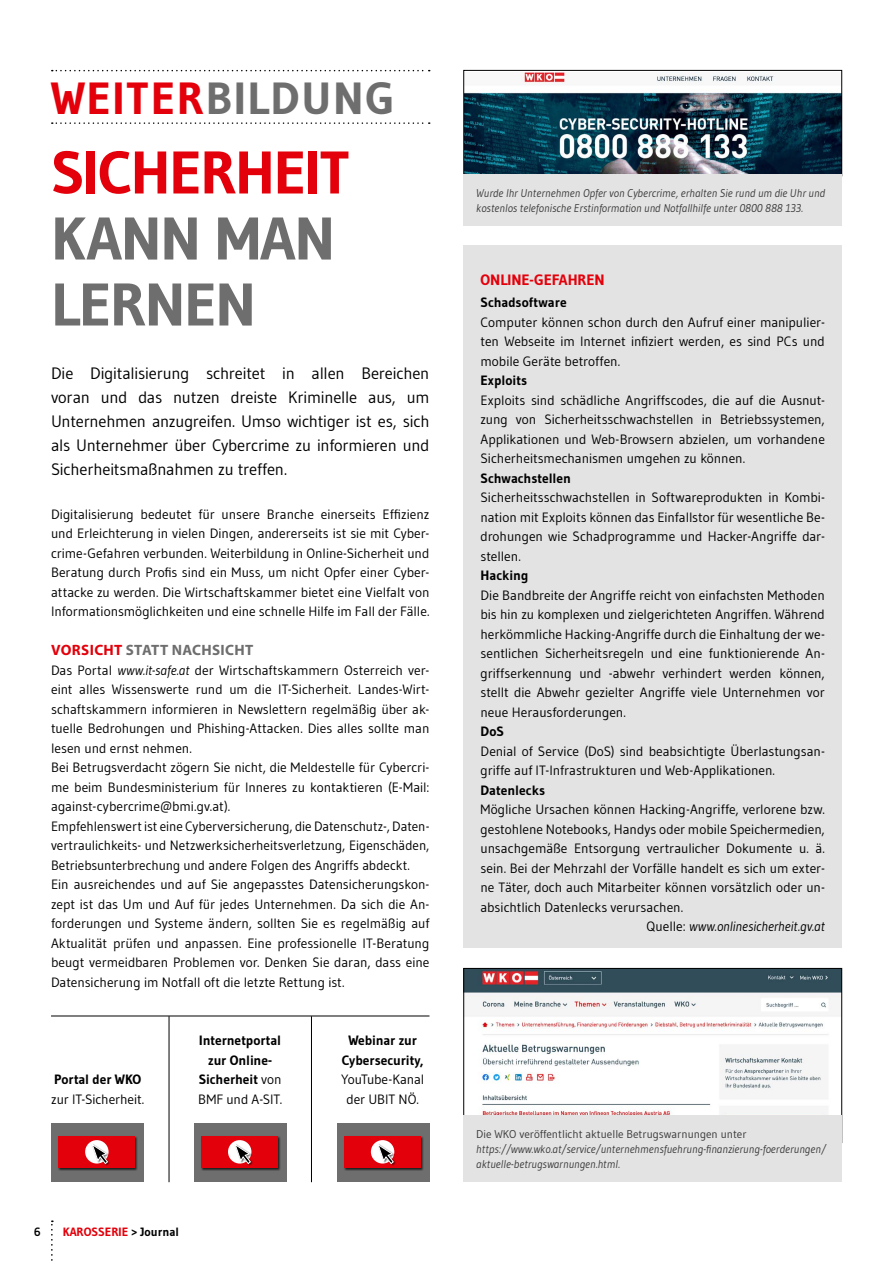
<style>
.page{position:relative;width:893px;height:1263px;background:#fff}
.page>*{position:absolute;margin:0;border:0;box-sizing:border-box;transform-origin:0 0}
.t1{font:700 60px/66px "Gudea";letter-spacing:-.02em;color:#6e6e6e}
.t2{font:700 45px "Gudea";letter-spacing:.04em;color:#6e6e6e}
.t3{font:16.5px/24px "Gudea";letter-spacing:-.01em;color:#000;text-align:justify}
.t4{font:700 15px "Myriad Pro";letter-spacing:.02em;color:#6e6e6e}
.t5{font:700 15px "Gudea";letter-spacing:-.005em;color:#e3000b}
.t6{font:13.5px/19.5px "Gudea";letter-spacing:-.005em;color:#000;text-align:justify}
.t7{font:700 13.5px/19.5px "Gudea";letter-spacing:-.005em;color:#000;text-align:center}
.t8{font:italic 13.5px "Gudea";letter-spacing:-.005em;color:#000}
.t9{font:700 12px "Gudea";color:#e3000b}
.t10{font:700 12px "Gudea";color:#000}
.t11{font:italic 11.25px/15px "Gudea";color:#3a3a39}
.s1{color:#e3000b}
.s2{font-style:italic}
.s3{font-weight:700}
.s4{font-weight:400}
.s5{color:#000}
.s6{font-style:normal}
</style>
<div class="page">
<svg style="left:51px;top:1220px;width:2px;height:41px"></svg>
<svg style="left:52px;top:70px;width:378px;height:1px"></svg>
<svg style="left:52px;top:122px;width:378px;height:2px"></svg>
<div style="left:463px;top:246px;width:379px;height:702px;background:#e3e3e3"></div>
<hr style="left:169px;top:1016px;width:1px;height:166px;background:#000">
<hr style="left:311px;top:1016px;width:1px;height:166px;background:#000">
<hr style="left:51px;top:1016px;width:378px;height:1px;background:#000">
<img style="left:465px;top:970px;width:375px;height:146px">
<div style="left:463px;top:968px;width:379px;height:175px;border:1px solid #000"></div>
<div style="left:463px;top:1116px;width:379px;height:66px;background:#e3e3e3"></div>
<img style="left:465px;top:72px;width:375px;height:102px">
<div style="left:463px;top:70px;width:379px;height:106px;border:1px solid #000"></div>
<div style="left:463px;top:175px;width:379px;height:51px;background:#e3e3e3"></div>
<div style="left:51px;top:1123px;width:93px;height:59px;background:#6e6e6e"></div>
<div style="left:58px;top:1135px;width:80px;height:36px;background:#000;opacity:.75"></div>
<div style="left:59px;top:1136px;width:76px;height:32px;background:#e3000b"></div>
<div style="left:85px;top:1140px;width:24px;height:23px;background:#fff;border-radius:50%"></div>
<div style="left:91px;top:1143px;width:19px;height:23px;background:#000;opacity:.6"></div>
<svg style="left:91px;top:1142px;width:18px;height:23px"></svg>
<div style="left:194px;top:1123px;width:93px;height:59px;background:#6e6e6e"></div>
<div style="left:201px;top:1135px;width:80px;height:36px;background:#000;opacity:.75"></div>
<div style="left:201px;top:1136px;width:77px;height:32px;background:#e3000b"></div>
<div style="left:228px;top:1140px;width:23px;height:23px;background:#fff;border-radius:50%"></div>
<div style="left:234px;top:1143px;width:19px;height:23px;background:#000;opacity:.6"></div>
<svg style="left:234px;top:1142px;width:18px;height:23px"></svg>
<div style="left:337px;top:1123px;width:92px;height:59px;background:#6e6e6e"></div>
<div style="left:343px;top:1135px;width:81px;height:36px;background:#000;opacity:.75"></div>
<div style="left:344px;top:1136px;width:77px;height:32px;background:#e3000b"></div>
<div style="left:371px;top:1140px;width:23px;height:23px;background:#fff;border-radius:50%"></div>
<div style="left:377px;top:1143px;width:19px;height:23px;background:#000;opacity:.6"></div>
<svg style="left:376px;top:1142px;width:18px;height:23px"></svg>
<p class="t2" style="left:51px;top:70px;width:345px"><span class="s1">WEITER</span>BILDUNG</p>
<p class="t1" style="left:51px;top:139px;width:300px"><span class="s1">SICHERHEIT<br></span>KANN MAN<br>LERNEN</p>
<p class="t3" style="left:51px;top:361px;width:380px">Die Digitalisierung schreitet in allen Bereichen voran und das nutzen dreiste Kriminelle aus, um Unternehmen anzugreifen. Umso wichtiger ist es, sich als Unternehmer über Cybercrime zu informieren und Sicherheitsmaßnahmen zu treffen.</p>
<p class="t6" style="left:51px;top:504px;width:380px">Digitalisierung bedeutet für unsere Branche einerseits Effizienz und Erleichterung in vielen Dingen, andererseits ist sie mit Cyber&shy;crime-Gefahren verbunden. Weiterbildung in Online-Sicherheit und Beratung durch Profis sind ein Muss, um nicht Opfer einer Cyber&shy;attacke zu werden. Die Wirtschaftskammer bietet eine Vielfalt von Informationsmöglichkeiten und eine schnelle Hilfe im Fall der Fälle.</p>
<p class="t4" style="left:51px;top:640px;width:204px"><span class="s1">VORSICHT</span> STATT NACHSICHT</p>
<p class="t6" style="left:51px;top:660px;width:380px">Das Portal <span class="s2">www.it-safe.at</span> der Wirtschaftskammern Osterreich ver&shy;eint alles Wissenswerte rund um die IT-Sicherheit. Landes-Wirt&shy;schaftskammern informieren in Newslettern regelmäßig über ak&shy;tuelle Bedrohungen und Phishing-Attacken. Dies alles sollte man lesen und ernst nehmen.</p>
<p class="t6" style="left:51px;top:757px;width:380px">Bei Betrugsverdacht zögern Sie nicht, die Meldestelle für Cybercri&shy;me beim Bundesministerium für Inneres zu kontaktieren (E-Mail: against-cybercrime@bmi.gv.at).</p>
<p class="t6" style="left:51px;top:816px;width:380px">Empfehlenswert ist eine Cyberversicherung, die Datenschutz-, Daten&shy;vertraulichkeits- und Netzwerksicherheitsverletzung, Eigenschäden, Betriebsunterbrechung und andere Folgen des Angriffs abdeckt.</p>
<p class="t6" style="left:51px;top:874px;width:380px">Ein ausreichendes und auf Sie angepasstes Datensicherungskon&shy;zept ist das Um und Auf für jedes Unternehmen. Da sich die An&shy;forderungen und Systeme ändern, sollten Sie es regelmäßig auf Aktualität prüfen und anpassen. Eine professionelle IT-Beratung beugt vermeidbaren Problemen vor. Denken Sie daran, dass eine Datensicherung im Notfall oft die letzte Rettung ist.</p>
<p class="t6" style="left:51px;top:1069px;width:95px"><span class="s3">Portal der WKO </span>zur IT-Sicherheit.</p>
<p class="t7" style="left:198px;top:1031px;width:85px">Internetportal zur Online-<br>Sicherheit <span class="s4">von<br>BMF und A-SIT.</span></p>
<p class="t10" style="left:34px;top:1224px;width:8px">6</p>
<p class="t9" style="left:63px;top:1224px;width:118px">KAROSSERIE <span class="s5">&gt; Journal</span></p>
<p class="t7" style="left:341px;top:1031px;width:85px">Webinar zur<br>Cybersecurity,<br><span class="s4">YouTube-Kanal der UBIT NÖ.</span></p>
<p class="t11" style="left:476px;top:185px;width:350px">Wurde Ihr Unternehmen Opfer von Cybercrime, erhalten Sie rund um die Uhr und kostenlos telefonische Erstinformation und Notfallhilfe unter 0800 888 133.</p>
<p class="t5" style="left:480px;top:270px;width:126px">ONLINE-GEFAHREN</p>
<p class="t7" style="left:480px;top:293px;width:88px">Schadsoftware</p>
<p class="t6" style="left:480px;top:312px;width:346px">Computer können schon durch den Aufruf einer manipulier&shy;ten Webseite im Internet infiziert werden, es sind PCs und mobile Geräte betroffen.</p>
<p class="t7" style="left:480px;top:371px;width:48px">Exploits</p>
<p class="t6" style="left:480px;top:390px;width:346px">Exploits sind schädliche Angriffscodes, die auf die Ausnut&shy;zung von Sicherheitsschwachstellen in Betriebssystemen, Applikationen und Web-Browsern abzielen, um vorhandene Sicherheitsmechanismen umgehen zu können.</p>
<p class="t7" style="left:480px;top:468px;width:92px">Schwachstellen</p>
<p class="t6" style="left:480px;top:487px;width:346px">Sicherheitsschwachstellen in Softwareprodukten in Kombi&shy;nation mit Exploits können das Einfallstor für wesentliche Be&shy;drohungen wie Schadprogramme und Hacker-Angriffe dar&shy;stellen.</p>
<p class="t7" style="left:480px;top:566px;width:49px">Hacking</p>
<p class="t6" style="left:480px;top:585px;width:346px">Die Bandbreite der Angriffe reicht von einfachsten Methoden bis hin zu komplexen und zielgerichteten Angriffen. Während herkömmliche Hacking-Angriffe durch die Einhaltung der we&shy;sentlichen Sicherheitsregeln und eine funktionierende An&shy;griffserkennung und -abwehr verhindert werden können, stellt die Abwehr gezielter Angriffe viele Unternehmen vor neue Herausforderungen.</p>
<p class="t7" style="left:480px;top:722px;width:25px">DoS</p>
<p class="t6" style="left:480px;top:741px;width:346px">Denial of Service (DoS) sind beabsichtigte Überlastungsan&shy;griffe auf IT-Infrastrukturen und Web-Applikationen.</p>
<p class="t7" style="left:480px;top:780px;width:66px">Datenlecks</p>
<p class="t6" style="left:480px;top:799px;width:346px">Mögliche Ursachen können Hacking-Angriffe, verlorene bzw. gestohlene Notebooks, Handys oder mobile Speichermedien, unsachgemäße Entsorgung vertraulicher Dokumente u. ä. sein. Bei der Mehrzahl der Vorfälle handelt es sich um exter&shy;ne Täter, doch auch Mitarbeiter können vorsätzlich oder un&shy;absichtlich Datenlecks verursachen.</p>
<p class="t8" style="left:647px;top:918px;width:180px"><span class="s6">Quelle:</span> www.onlinesicherheit.gv.at</p>
<p class="t11" style="left:476px;top:1126px;width:351px"><span class="s6">Die WKO veröffentlicht aktuelle Betrugswarnungen unter </span>https://www.wko.at/service/unternehmensfuehrung-finanzierung-foerderungen/ aktuelle-betrugswarnungen.html.</p>
</div>
